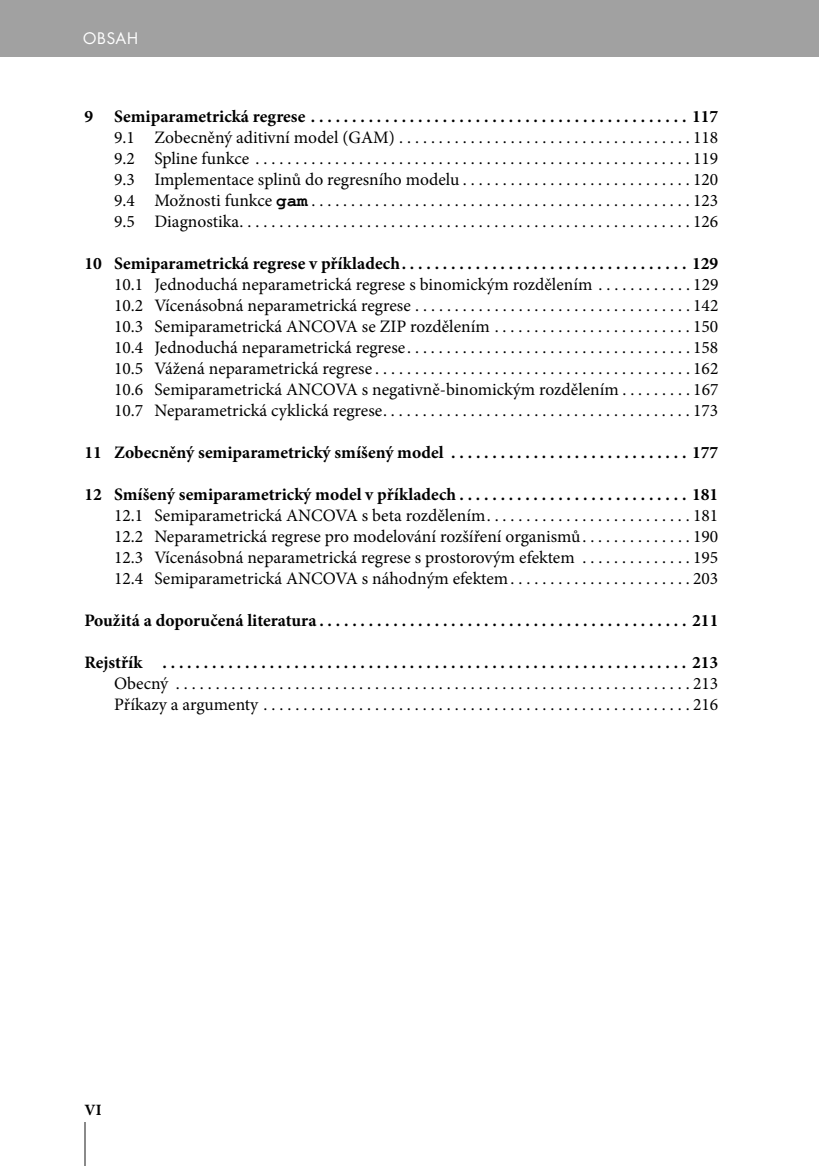
<style>
.page{position:relative;width:819px;height:1166px;background:#fff}
.page>*{position:absolute;margin:0;border:0;box-sizing:border-box;transform-origin:0 0}
.t1{font:17.5px/21px "Minion Pro";color:#000;text-align:justify}
.t2{font:700 17.5px "Minion Pro";color:#000}
.t3{font:17.5px "Futura TOT";letter-spacing:.015em;color:#fff}
.t4{font:700 15.75px "Minion Pro";color:#000}
.s1{font-family:"Courier New";font-weight:700}
</style>
<div class="page">
<hr style="left:84px;top:1122px;width:2px;height:44px;background:#8a8a8a">
<div style="left:0;top:0;width:818px;height:56px;background:#a1a1a1"></div>
<p class="t3" style="left:83px;top:31px;width:57px">OBSAH</p>
<p class="t2" style="left:84px;top:109px;width:635px">9 Semiparametrická regrese . . . . . . . . . . . . . . . . . . . . . . . . . . . . . . . . . . . . . . . . . . . . . . 117</p>
<p class="t1" style="left:114px;top:128px;width:605px">9.1 Zobecněný aditivní model (GAM) . . . . . . . . . . . . . . . . . . . . . . . . . . . . . . . . . . . . . 118<br>9.2 Spline funkce . . . . . . . . . . . . . . . . . . . . . . . . . . . . . . . . . . . . . . . . . . . . . . . . . . . . . . . 119<br>9.3 Implementace splinů do regresního modelu . . . . . . . . . . . . . . . . . . . . . . . . . . . . . 120<br>9.4 Možnosti funkce <span class="s1">gam</span> . . . . . . . . . . . . . . . . . . . . . . . . . . . . . . . . . . . . . . . . . . . . . . . . 123<br>9.5 Diagnostika. . . . . . . . . . . . . . . . . . . . . . . . . . . . . . . . . . . . . . . . . . . . . . . . . . . . . . . . . 126</p>
<p class="t2" style="left:84px;top:256px;width:635px">10 Semiparametrická regrese v příkladech. . . . . . . . . . . . . . . . . . . . . . . . . . . . . . . . . . . 129</p>
<p class="t1" style="left:114px;top:275px;width:606px">10.1 Jednoduchá neparametrická regrese s binomickým rozdělením . . . . . . . . . . . . 129<br>10.2 Vícenásobná neparametrická regrese . . . . . . . . . . . . . . . . . . . . . . . . . . . . . . . . . . . 142<br>10.3 Semiparametrická ANCOVA se ZIP rozdělením . . . . . . . . . . . . . . . . . . . . . . . . . 150<br>10.4 Jednoduchá neparametrická regrese. . . . . . . . . . . . . . . . . . . . . . . . . . . . . . . . . . . . 158<br>10.5 Vážená neparametrická regrese . . . . . . . . . . . . . . . . . . . . . . . . . . . . . . . . . . . . . . . . 162<br>10.6 Semiparametrická ANCOVA s negativně-binomickým rozdělením . . . . . . . . . 167<br>10.7 Neparametrická cyklická regrese. . . . . . . . . . . . . . . . . . . . . . . . . . . . . . . . . . . . . . . 173</p>
<p class="t2" style="left:84px;top:445px;width:635px">11 Zobecněný semiparametrický smíšený model . . . . . . . . . . . . . . . . . . . . . . . . . . . . . 177</p>
<p class="t2" style="left:84px;top:487px;width:635px">12 Smíšený semiparametrický model v příkladech . . . . . . . . . . . . . . . . . . . . . . . . . . . . 181</p>
<p class="t1" style="left:114px;top:506px;width:605px">12.1 Semiparametrická ANCOVA s beta rozdělením. . . . . . . . . . . . . . . . . . . . . . . . . . 181<br>12.2 Neparametrická regrese pro modelování rozšíření organismů. . . . . . . . . . . . . . 190<br>12.3 Vícenásobná neparametrická regrese s prostorovým efektem . . . . . . . . . . . . . . 195<br>12.4 Semiparametrická ANCOVA s náhodným efektem . . . . . . . . . . . . . . . . . . . . . . . 203</p>
<p class="t2" style="left:84px;top:613px;width:635px">Použitá a doporučená literatura . . . . . . . . . . . . . . . . . . . . . . . . . . . . . . . . . . . . . . . . . . . . . 211</p>
<p class="t2" style="left:84px;top:655px;width:635px">Rejstřík . . . . . . . . . . . . . . . . . . . . . . . . . . . . . . . . . . . . . . . . . . . . . . . . . . . . . . . . . . . . . . . . 213</p>
<p class="t1" style="left:114px;top:674px;width:605px">Obecný . . . . . . . . . . . . . . . . . . . . . . . . . . . . . . . . . . . . . . . . . . . . . . . . . . . . . . . . . . . . . . . . . 213<br>Příkazy a argumenty . . . . . . . . . . . . . . . . . . . . . . . . . . . . . . . . . . . . . . . . . . . . . . . . . . . . . . 216</p>
<p class="t4" style="left:84px;top:1104px;width:19px">VI</p>
</div>
